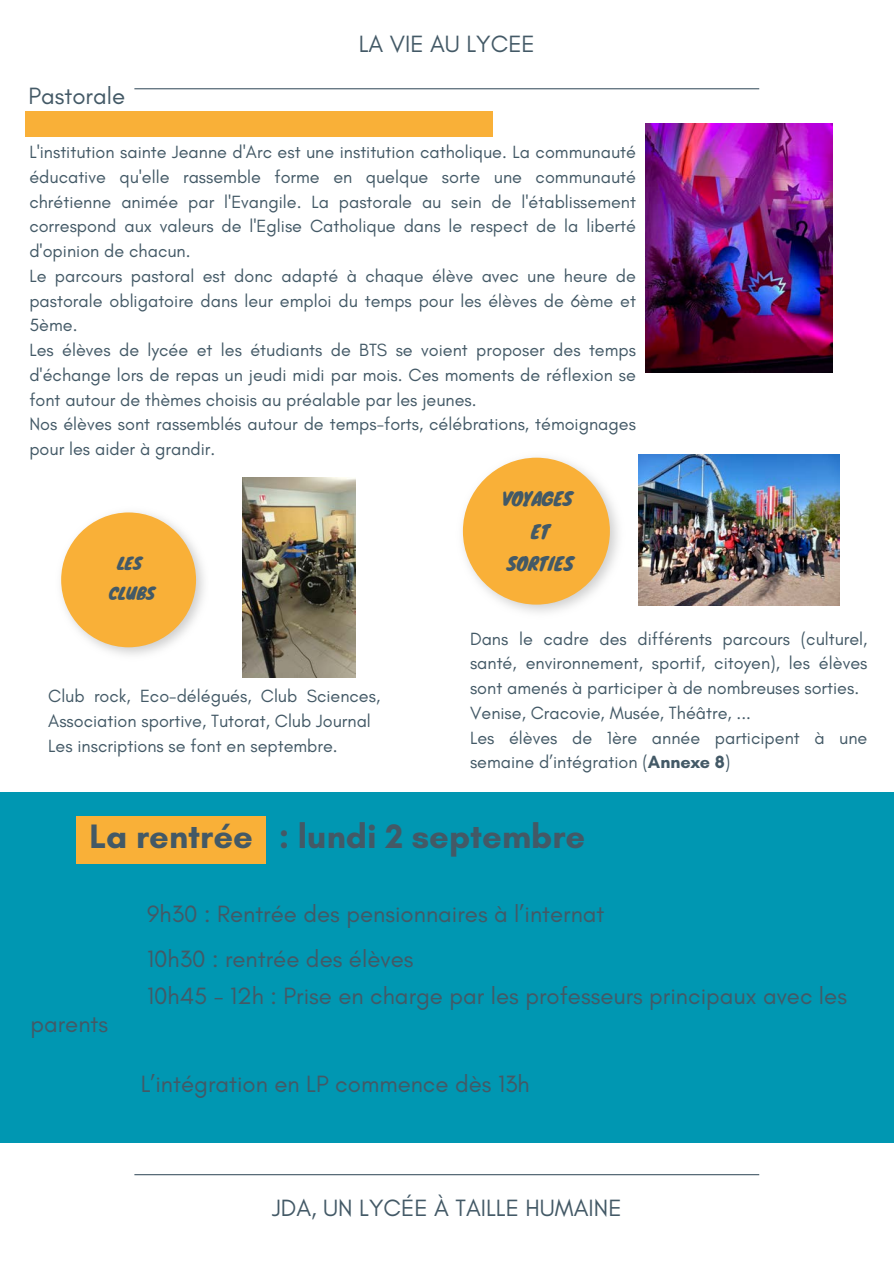
<style>
.page{position:relative;width:894px;height:1264px;background:#fff}
.page>*{position:absolute;margin:0;border:0;box-sizing:border-box;transform-origin:0 0}
.t1{font:700 34.5px "Glacial Indifference";color:#435966}
.t2{font:24px/45px "Glacial Indifference";color:#435966}
.t3{font:18px/24.8px "Glacial Indifference";color:#435966}
.t4{font:18px/32.7px "Knewave";color:#435966;text-align:center}
.t5{font:16.2px "Knewave";color:#435966}
.s1{font-weight:700}
</style>
<div class="page">
<hr style="left:134px;top:88px;width:625px;height:1px;background:#435966">
<hr style="left:134px;top:1174px;width:625px;height:1px;background:#435966">
<div style="left:0;top:792px;width:893px;height:350px;background:#0097b2"></div>
<div style="left:77px;top:816px;width:188px;height:47px;background:#f9b038"></div>
<img style="left:462px;top:499px;width:156px;height:114px">
<svg style="left:463px;top:457px;width:146px;height:147px"></svg>
<img style="left:101px;top:552px;width:103px;height:103px">
<svg style="left:61px;top:512px;width:135px;height:135px"></svg>
<img style="left:243px;top:477px;width:112px;height:200px">
<img style="left:638px;top:454px;width:201px;height:151px">
<img style="left:645px;top:124px;width:187px;height:248px">
<div style="left:25px;top:111px;width:467px;height:25px;background:#f9b038"></div>
<h3 class="t2" style="left:28px;top:73px;width:98px">Pastorale</h3>
<p class="t2" style="left:358px;top:21px;width:178px">LA VIE AU LYCEE</p>
<h3 class="t3" style="left:29px;top:139px;width:608px">L'institution sainte Jeanne d'Arc est une institution catholique. La communauté éducative qu'elle rassemble forme en quelque sorte une communauté chrétienne animée par l'Evangile. La pastorale au sein de l'établissement correspond aux valeurs de l'Eglise Catholique dans le respect de la liberté d'opinion de chacun.<br>Le parcours pastoral est donc adapté à chaque élève avec une heure de pastorale obligatoire dans leur emploi du temps pour les élèves de 6ème et 5ème.<br>Les élèves de lycée et les étudiants de BTS se voient proposer des temps d'échange lors de repas un jeudi midi par mois. Ces moments de réflexion se font autour de thèmes choisis au préalable par les jeunes.<br>Nos élèves sont rassemblés autour de temps-forts, célébrations, témoignages pour les aider à grandir.</h3>
<p class="t4" style="left:502px;top:481px;width:72px">VOYAGES<br>ET</p>
<h5 class="t5" style="left:117px;top:550px;width:26px">LES</h5>
<p class="t4" style="left:506px;top:547px;width:68px">SORTIES</p>
<p class="t5" style="left:109px;top:580px;width:48px">CLUBS</p>
<p class="t3" style="left:48px;top:683px;width:333px">Club rock, Eco-délégués, Club Sciences,<br>Association sportive, Tutorat, Club Journal<br>Les inscriptions se font en septembre.</p>
<p class="t3" style="left:470px;top:626px;width:399px">Dans le cadre des différents parcours (culturel, santé, environnement, sportif, citoyen), les élèves sont amenés à participer à de nombreuses sorties.<br>Venise, Cracovie, Musée, Théâtre, ...<br>Les élèves de 1ère année participent à une semaine d’intégration (<span class="s1">Annexe 8</span>)</p>
<h5 class="t1" style="left:89px;top:814px;width:497px">La rentrée : lundi 2 septembre</h5>
<h2 class="t2" style="left:30px;top:1001px;width:79px">parents</h2>
<h2 class="t2" style="left:147px;top:891px;width:458px">9h30 : Rentrée des pensionnaires à l’internat<br>10h30 : rentrée des élèves</h2>
<h2 class="t2" style="left:147px;top:973px;width:701px">10h45 - 12h : Prise en charge par les professeurs principaux avec les</h2>
<h3 class="t2" style="left:141px;top:1061px;width:390px">L’intégration en LP commence dès 13h</h3>
<p class="t2" style="left:272px;top:1184px;width:351px">JDA, UN LYCÉE À TAILLE HUMAINE</p>
</div>
